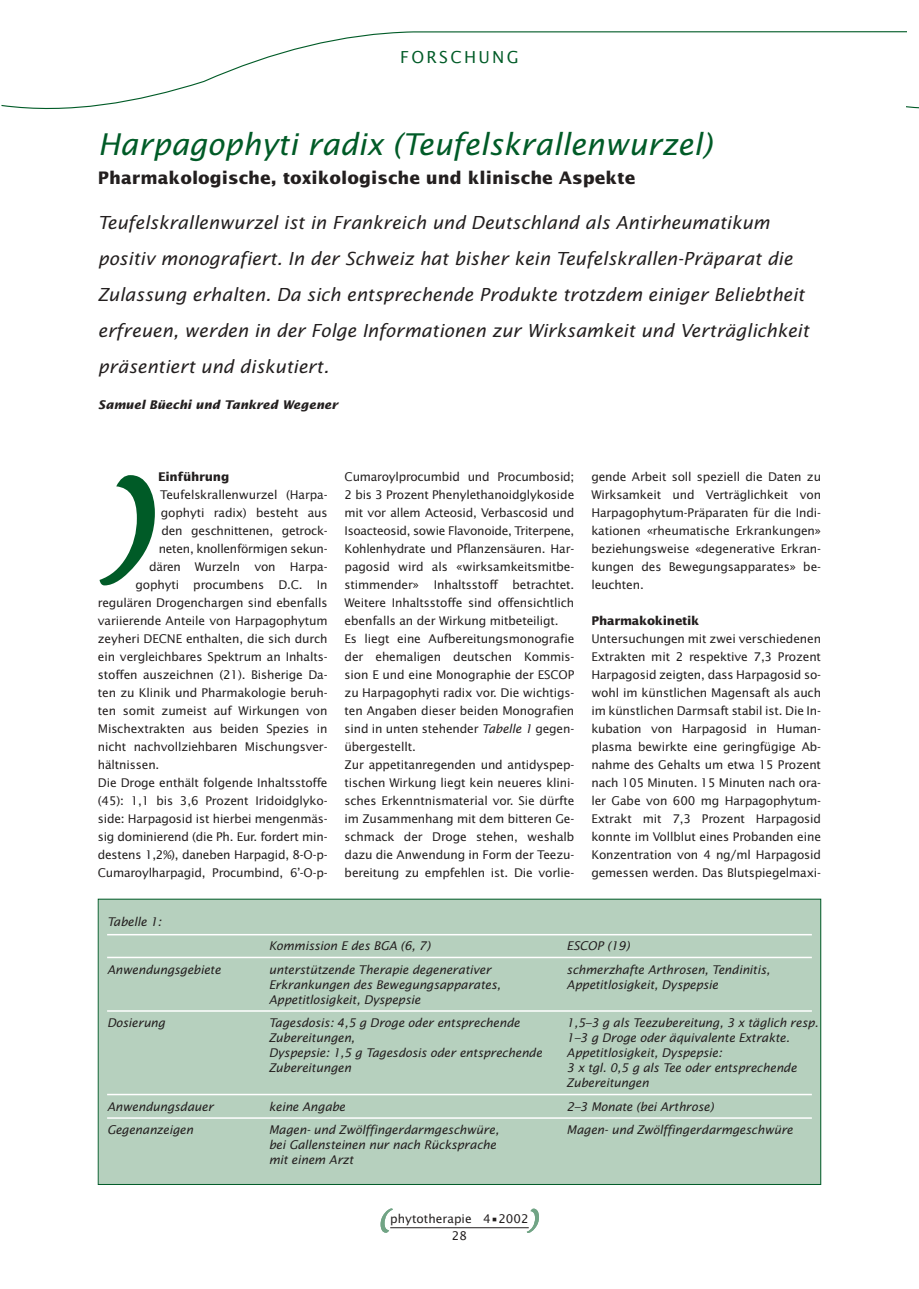
<style>
.page{position:relative;width:919px;height:1289px;background:#fff}
.page>*{position:absolute;margin:0;border:0;box-sizing:border-box;transform-origin:0 0}
.t1{font:italic 30px "Lucida Sans";color:#005b27}
.t2{font:italic 18px/36px "Lucida Sans";color:#231f1f}
.t3{font:700 17.25px "Lucida Sans";color:#231f1f}
.t4{font:16.5px "Lucida Sans";letter-spacing:.14em;color:#005b27}
.t5{font:12px/18px "Lucida Sans";letter-spacing:-.015em;color:#231f1f;text-align:justify}
.t6{font:italic 12px/15px "Lucida Sans";letter-spacing:-.015em;color:#231f1f}
.t7{font:italic 700 12px "Lucida Sans";color:#231f1f}
.t8{font:700 12px "Lucida Sans";letter-spacing:-.02em;color:#231f1f}
.s1{font-style:italic}
</style>
<div class="page">
<svg style="left:906px;top:31px;width:12px;height:78px"></svg>
<hr style="left:390px;top:1227px;width:138px;height:1px;background:#231f1f">
<svg style="left:1px;top:31px;width:905px;height:79px"></svg>
<svg style="left:99px;top:475px;width:56px;height:110px"></svg>
<svg style="left:380px;top:1208px;width:13px;height:24px"></svg>
<svg style="left:527px;top:1208px;width:12px;height:24px"></svg>
<div style="left:99px;top:899px;width:721px;height:285px;background:#b6d0be"></div>
<hr style="left:107px;top:933px;width:704px;height:2px;background:#fff">
<hr style="left:107px;top:956px;width:704px;height:2px;background:#fff">
<hr style="left:107px;top:1010px;width:704px;height:1px;background:#fff">
<hr style="left:107px;top:1093px;width:704px;height:2px;background:#fff">
<hr style="left:107px;top:1117px;width:704px;height:1px;background:#fff">
<h3 class="t4" style="left:400px;top:50px;width:120px">FORSCHUNG</h3>
<h1 class="t1" style="left:98px;top:132px;width:615px">Harpagophyti radix (Teufelskrallenwurzel)</h1>
<h3 class="t3" style="left:98px;top:170px;width:539px">Pharmakologische, toxikologische und klinische Aspekte</h3>
<p class="t2" style="left:98px;top:206px;width:712px">Teufelskrallenwurzel ist in Frankreich und Deutschland als Antirheumatikum positiv monografiert. In der Schweiz hat bisher kein Teufelskrallen-Präparat die Zulassung erhalten. Da sich entsprechende Produkte trotzdem einiger Beliebtheit erfreuen, werden in der Folge Informationen zur Wirksamkeit und Verträglichkeit präsentiert und diskutiert.</p>
<p class="t7" style="left:98px;top:400px;width:242px">Samuel Büechi und Tankred Wegener</p>
<p class="t8" style="left:158px;top:472px;width:73px">Einführung</p>
<p class="t5" style="left:160px;top:486px;width:169px">Teufelskrallenwurzel (Harpa-</p>
<p class="t5" style="left:161px;top:504px;width:168px">gophyti radix) besteht aus</p>
<p class="t5" style="left:161px;top:522px;width:168px">den geschnittenen, getrock-</p>
<p class="t5" style="left:159px;top:540px;width:170px">neten, knollenförmigen sekun -</p>
<p class="t5" style="left:149px;top:558px;width:180px">dären Wurzeln von Harpa -</p>
<p class="t5" style="left:135px;top:576px;width:193px">gophyti procumbens D.C. In</p>
<p class="t5" style="left:98px;top:594px;width:231px">regulären Drogenchargen sind ebenfalls</p>
<p class="t5" style="left:98px;top:612px;width:231px">variierende Anteile von Harpagophytum</p>
<p class="t5" style="left:98px;top:630px;width:231px">zeyheri DECNE enthalten, die sich durch</p>
<p class="t5" style="left:98px;top:648px;width:231px">ein vergleichbares Spektrum an Inhalts-</p>
<p class="t5" style="left:98px;top:666px;width:231px">stoffen auszeichnen (21). Bisherige Da-</p>
<p class="t5" style="left:98px;top:684px;width:231px">ten zu Klinik und Pharmakologie beruh-</p>
<p class="t5" style="left:98px;top:702px;width:231px">ten somit zumeist auf Wirkungen von</p>
<p class="t5" style="left:98px;top:720px;width:231px">Mischextrakten aus beiden Spezies in</p>
<p class="t5" style="left:98px;top:738px;width:231px">nicht nachvollziehbaren Mischungsver-</p>
<p class="t5" style="left:98px;top:756px;width:63px">hältnissen.</p>
<p class="t5" style="left:98px;top:774px;width:231px">Die Droge enthält folgende Inhaltsstoffe</p>
<p class="t5" style="left:98px;top:792px;width:231px">(45): 1,1 bis 3,6 Prozent Iridoidglyko-</p>
<p class="t5" style="left:98px;top:810px;width:231px">side: Harpagosid ist hierbei mengenmäs-</p>
<p class="t5" style="left:98px;top:828px;width:231px">sig dominierend (die Ph. Eur. fordert min-</p>
<p class="t5" style="left:98px;top:846px;width:231px">destens 1,2%), daneben Harpagid, 8-O-p-</p>
<p class="t5" style="left:98px;top:864px;width:231px">Cumaroylharpagid, Procumbind, 6’-O-p-</p>
<p class="t6" style="left:107px;top:915px;width:56px">Tabelle 1:</p>
<p class="t5" style="left:344px;top:468px;width:231px;text-align:left">Cumaroylprocumbid und Procumbosid; 2 bis 3 Prozent Phenylethanoidglykoside mit vor allem Acteosid, Verbascosid und Isoacteosid, sowie Flavonoide, Triterpene, Kohlenhydrate und Pflanzensäuren. Har&shy;pagosid wird als «wirksamkeitsmitbe&shy;stimmender» Inhaltsstoff betrachtet.<br>Weitere Inhaltsstoffe sind offensichtlich ebenfalls an der Wirkung mitbeteiligt.<br>Es liegt eine Aufbereitungsmonografie der ehemaligen deutschen Kommis - sion E und eine Monographie der ESCOP zu Harpagophyti radix vor. Die wichtigs - ten Angaben dieser beiden Monografien sind in unten stehender <span class="s1">Tabelle 1</span> gegen - übergestellt.<br>Zur appetitanregenden und antidyspep&shy;tischen Wirkung liegt kein neueres klini&shy;sches Erkenntnismaterial vor. Sie dürfte im Zusammenhang mit dem bitteren Ge&shy;schmack der Droge stehen, weshalb dazu die Anwendung in Form der Teezu&shy;bereitung zu empfehlen ist. Die vorlie-</p>
<p class="t5" style="left:591px;top:468px;width:231px">gende Arbeit soll speziell die Daten zu Wirksamkeit und Verträglichkeit von Harpagophytum-Präparaten für die Indi&shy;kationen «rheumatische Erkrankungen» beziehungsweise «degenerative Erkran&shy;kungen des Bewegungsapparates» be&shy;leuchten.</p>
<p class="t8" style="left:591px;top:616px;width:109px">Pharmakokinetik</p>
<p class="t5" style="left:591px;top:630px;width:231px">Untersuchungen mit zwei verschiedenen Extrakten mit 2 respektive 7,3 Prozent Harpagosid zeigten, dass Harpagosid so&shy;wohl im künstlichen Magensaft als auch im künstlichen Darmsaft stabil ist. Die In&shy;kubation von Harpagosid in Human&shy;plasma bewirkte eine geringfügige Ab&shy;nahme des Gehalts um etwa 15 Prozent nach 105 Minuten. 15 Minuten nach ora&shy;ler Gabe von 600 mg Harpagophytum-Extrakt mit 7,3 Prozent Harpagosid konnte im Vollblut eines Probanden eine Konzentration von 4 ng/ml Harpagosid gemessen werden. Das Blutspiegelmaxi-</p>
<p class="t6" style="left:269px;top:939px;width:163px">Kommission E des BGA (6, 7)</p>
<p class="t6" style="left:566px;top:939px;width:64px">ESCOP (19)</p>
<p class="t6" style="left:107px;top:962px;width:115px">Anwendungsgebiete</p>
<p class="t6" style="left:269px;top:962px;width:224px">unterstützende Therapie degenerativer</p>
<p class="t6" style="left:566px;top:962px;width:205px">schmerzhafte Arthrosen, Tendinitis,</p>
<p class="t6" style="left:269px;top:977px;width:233px">Erkrankungen des Bewegungsapparates,</p>
<p class="t6" style="left:566px;top:977px;width:153px">Appetitlosigkeit, Dyspepsie</p>
<p class="t6" style="left:269px;top:992px;width:153px">Appetitlosigkeit, Dyspepsie</p>
<p class="t6" style="left:107px;top:1016px;width:60px">Dosierung</p>
<p class="t6" style="left:269px;top:1016px;width:252px">Tagesdosis: 4,5 g Droge oder entsprechende</p>
<p class="t6" style="left:566px;top:1016px;width:253px">1,5–3 g als Teezubereitung, 3 x täglich resp.</p>
<p class="t6" style="left:269px;top:1031px;width:87px">Zubereitungen,</p>
<p class="t6" style="left:566px;top:1031px;width:224px">1–3 g Droge oder äquivalente Extrakte.</p>
<p class="t6" style="left:269px;top:1046px;width:275px">Dyspepsie: 1,5 g Tagesdosis oder entsprechende</p>
<p class="t6" style="left:566px;top:1046px;width:157px">Appetitlosigkeit, Dyspepsie:</p>
<p class="t6" style="left:269px;top:1061px;width:84px">Zubereitungen</p>
<p class="t6" style="left:566px;top:1061px;width:232px">3 x tgl. 0,5 g als Tee oder entsprechende<br>Zubereitungen</p>
<p class="t6" style="left:107px;top:1099px;width:108px">Anwendungsdauer</p>
<p class="t6" style="left:269px;top:1099px;width:78px">keine Angabe</p>
<p class="t6" style="left:566px;top:1099px;width:148px">2–3 Monate (bei Arthrose)</p>
<p class="t6" style="left:107px;top:1123px;width:88px">Gegenanzeigen</p>
<p class="t6" style="left:269px;top:1123px;width:231px">Magen- und Zwölffingerdarmgeschwüre,</p>
<p class="t6" style="left:566px;top:1123px;width:228px">Magen- und Zwölffingerdarmgeschwüre</p>
<p class="t6" style="left:269px;top:1138px;width:229px">bei Gallensteinen nur nach Rücksprache mit einem Arzt</p>
<p class="t5" style="left:390px;top:1211px;width:140px;line-height:16.5px;text-align:center">phytotherapie 4•2002<br>28</p>
</div>
